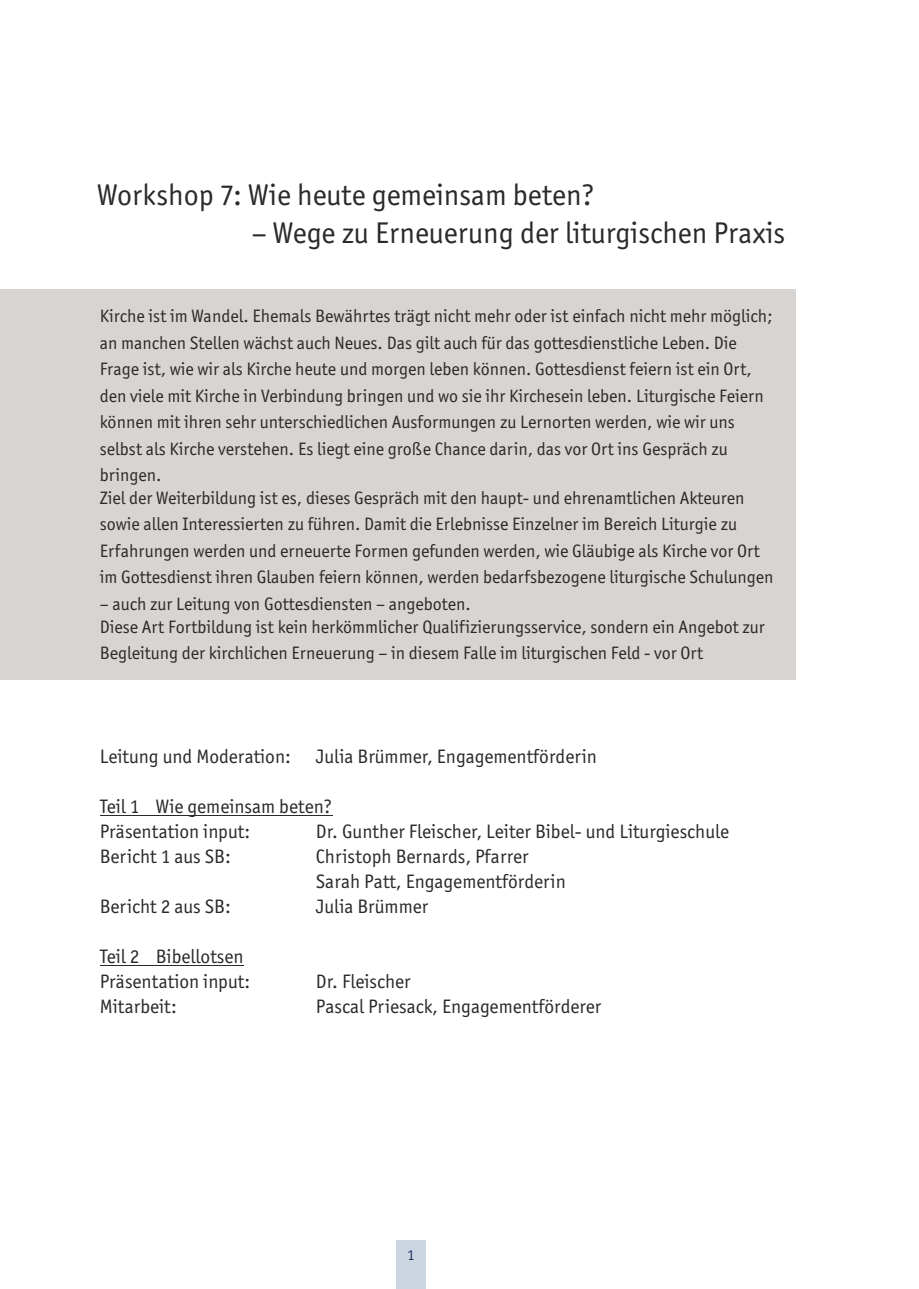
<style>
.page{position:relative;width:919px;height:1289px;background:#fff}
.page>*{position:absolute;margin:0;border:0;box-sizing:border-box;transform-origin:0 0}
.t1{font:30px "Officina Sans ITCTT Book";color:#2b2a29}
.t2{font:19.5px/24.9px "Officina Sans ITCTT Book";color:#2b2a29}
.t3{font:18px/26.4px "Officina Sans ITCTT Book";color:#2b2a29}
.t4{font:15px "Officina Sans ITCTT Book";color:#22325c}
</style>
<div class="page">
<div style="left:0;top:289px;width:795px;height:391px;background:#d8d4d2"></div>
<hr style="left:100px;top:815px;width:232px;height:1px;background:#2b2a29">
<hr style="left:100px;top:964px;width:143px;height:1px;background:#2b2a29">
<div style="left:396px;top:1240px;width:29px;height:48px;background:#ccd6e3"></div>
<h1 class="t1" style="left:97px;top:182px;width:499px">Workshop 7: Wie heute gemeinsam beten?</h1>
<h1 class="t1" style="left:252px;top:220px;width:535px">– Wege zu Erneuerung der liturgischen Praxis</h1>
<p class="t3" style="left:100px;top:304px;width:674px">Kirche ist im Wandel. Ehemals Bewährtes trägt nicht mehr oder ist einfach nicht mehr möglich; an manchen Stellen wächst auch Neues. Das gilt auch für das gottesdienstliche Leben. Die Frage ist, wie wir als Kirche heute und morgen leben können. Gottesdienst feiern ist ein Ort, den viele mit Kirche in Verbindung bringen und wo sie ihr Kirchesein leben. Liturgische Feiern können mit ihren sehr unterschiedlichen Ausformungen zu Lernorten werden, wie wir uns selbst als Kirche verstehen. Es liegt eine große Chance darin, das vor Ort ins Gespräch zu bringen.</p>
<p class="t3" style="left:100px;top:486px;width:675px">Ziel der Weiterbildung ist es, dieses Gespräch mit den haupt- und ehrenamtlichen Akteuren sowie allen Interessierten zu führen. Damit die Erlebnisse Einzelner im Bereich Liturgie zu Erfahrungen werden und erneuerte Formen gefunden werden, wie Gläubige als Kirche vor Ort im Gottesdienst ihren Glauben feiern können, werden bedarfsbezogene liturgische Schulungen</p>
<p class="t3" style="left:100px;top:593px;width:666px;line-height:23px">– auch zur Leitung von Gottesdiensten – angeboten.<br>Diese Art Fortbildung ist kein herkömmlicher Qualifizierungsservice, sondern ein Angebot zur</p>
<p class="t3" style="left:100px;top:641px;width:605px">Begleitung der kirchlichen Erneuerung – in diesem Falle im liturgischen Feld - vor Ort</p>
<p class="t2" style="left:100px;top:745px;width:193px">Leitung und Moderation:</p>
<p class="t2" style="left:316px;top:745px;width:282px">Julia Brümmer, Engagementförderin</p>
<p class="t2" style="left:100px;top:795px;width:234px">Teil 1 Wie gemeinsam beten?<br>Präsentation input:</p>
<p class="t2" style="left:316px;top:820px;width:415px">Dr. Gunther Fleischer, Leiter Bibel- und Liturgieschule</p>
<p class="t2" style="left:100px;top:845px;width:133px">Bericht 1 aus SB:</p>
<p class="t2" style="left:316px;top:845px;width:251px">Christoph Bernards, Pfarrer<br>Sarah Patt, Engagementförderin</p>
<p class="t2" style="left:100px;top:895px;width:133px">Bericht 2 aus SB:</p>
<p class="t2" style="left:316px;top:895px;width:114px">Julia Brümmer</p>
<p class="t2" style="left:100px;top:945px;width:152px">Teil 2 Bibellotsen<br>Präsentation input:</p>
<p class="t2" style="left:316px;top:970px;width:96px">Dr. Fleischer</p>
<p class="t2" style="left:100px;top:995px;width:79px">Mitarbeit:</p>
<p class="t2" style="left:316px;top:995px;width:287px">Pascal Priesack, Engagementförderer</p>
<p class="t4" style="left:407px;top:1248px;width:9px">1</p>
</div>
